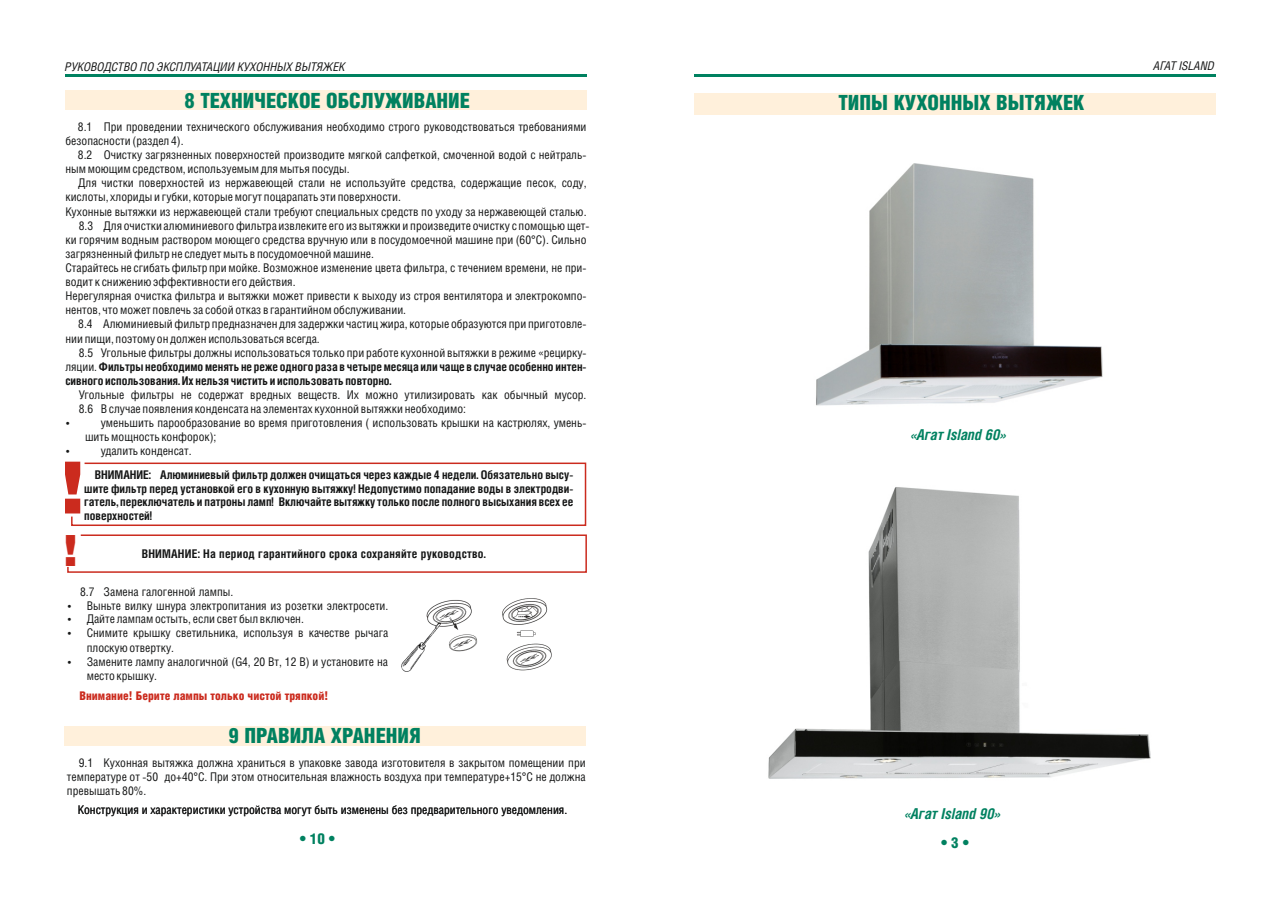
<style>
.page{position:relative;width:1280px;height:910px;background:#fff}
.page>*{position:absolute;margin:0;border:0;box-sizing:border-box;transform-origin:0 0}
.t1{font:72px "Helios Black C";color:#cb2b1e}
.t2{font:43.05px "Helios Black C";color:#cb2b1e}
.t3{font:21px "Helios Cond Black C";color:#008160}
.t4{font:italic 700 15px "Helios Cond C";color:#008160}
.t5{font:15px "Helios Cond Black C";color:#008160}
.t6{font:12px/14.1px "Helios Cond C";color:#151616}
.t7{font:700 12px/13.8px "Helios Cond C";color:#151616;text-align:justify}
.t8{font:700 12px "Helios Cond C";letter-spacing:.02em;color:#151616}
.t9{font:italic 12px "Helios Cond C";color:#151616}
.t10{font:12px "Helios Cond Black C";color:#cb2b1e}
.s1{font-weight:400}
</style>
<div class="page">
<hr style="left:65px;top:74px;width:521px;height:3px;background:#008160">
<hr style="left:694px;top:74px;width:522px;height:3px;background:#008160">
<div style="left:694px;top:93px;width:522px;height:22px;background:#fff0db"></div>
<img style="left:816px;top:163px;width:287px;height:243px">
<div style="left:66px;top:91px;width:521px;height:19px;background:#fff0db"></div>
<img style="left:768px;top:487px;width:383px;height:292px">
<svg style="left:71px;top:462px;width:516px;height:64px"></svg>
<img style="left:402px;top:598px;width:149px;height:73px">
<div style="left:64px;top:726px;width:521px;height:20px;background:#fff0db"></div>
<svg style="left:67px;top:534px;width:520px;height:39px"></svg>
<p class="t9" style="left:65px;top:61px;width:282px">РУКОВОДСТВО ПО ЭКСПЛУАТАЦИИ КУХОННЫХ ВЫТЯЖЕК</p>
<h3 class="t3" style="left:184px;top:91px;width:287px">8 ТЕХНИЧЕСКОЕ ОБСЛУЖИВАНИЕ</h3>
<p class="t6" style="left:65px;top:120px;width:523px;text-indent:13px">8.1 При проведении технического обслуживания необходимо строго руководствоваться требованиями безопасности (раздел 4).</p>
<p class="t6" style="left:65px;top:149px;width:523px;text-indent:13px">8.2 Очистку загрязненных поверхностей производитe мягкой салфеткой, смоченной водой с нейтраль&shy;ным моющим средством, используемым для мытья посуды.</p>
<p class="t6" style="left:78px;top:177px;width:510px">Для чистки поверхностей из нержавеющей стали не используйте средства, содержащие песок, соду,</p>
<p class="t6" style="left:65px;top:191px;width:337px">кислоты, хлориды и губки, которые могут поцарапать эти поверхности.</p>
<p class="t6" style="left:65px;top:205px;width:523px">Кухонные вытяжки из нержавеющей стали требуют специальных средств по уходу за нержавеющей сталью.</p>
<p class="t6" style="left:79px;top:219px;width:512px">8.3 Для очистки алюминиевого фильтра извлеките его из вытяжки и произведите очистку с помощью щет-</p>
<p class="t6" style="left:65px;top:233px;width:523px">ки горячим водным раствором моющего средства вручную или в посудомоечной машине при (60°С). Сильно</p>
<p class="t6" style="left:65px;top:247px;width:310px">загрязненный фильтр не следует мыть в посудомоечной машине.</p>
<p class="t6" style="left:65px;top:261px;width:523px">Старайтесь не сгибать фильтр при мойке. Возможное изменение цвета фильтра, с течением времени, не при-</p>
<p class="t6" style="left:65px;top:276px;width:232px">водит к снижению эффективности его действия.</p>
<p class="t6" style="left:65px;top:290px;width:523px">Нерегулярная очистка фильтра и вытяжки может привести к выходу из строя вентилятора и электрокомпо-</p>
<p class="t6" style="left:65px;top:304px;width:342px">нентов, что может повлечь за собой отказ в гарантийном обслуживании.</p>
<p class="t6" style="left:78px;top:318px;width:510px">8.4 Алюминиевый фильтр предназначен для задержки частиц жира, которые образуются при приготовле-</p>
<p class="t6" style="left:65px;top:332px;width:256px">нии пищи, поэтому он должен использоваться всегда.</p>
<p class="t6" style="left:79px;top:346px;width:509px">8.5 Угольные фильтры должны использоваться только при работе кухонной вытяжки в режиме «рецирку-</p>
<p class="t7" style="left:65px;top:360px;width:523px"><span class="s1">ляции.</span> Фильтры необходимо менять не реже одного раза в четыре месяца или чаще в случае особенно интен-</p>
<p class="t7" style="left:65px;top:374px;width:328px">сивного использования. Их нельзя чистить и использовать повторно.</p>
<p class="t6" style="left:79px;top:389px;width:509px">Угольные фильтры не содержат вредных веществ. Их можно утилизировать как обычный мусор.<br>8.6 В случае появления конденсата на элементах кухонной вытяжки необходимо:</p>
<p class="t6" style="left:101px;top:416px;width:487px">уменьшить парообразование во время приготовления ( использовать крышки на кастрюлях, умень-</p>
<p class="t6" style="left:85px;top:431px;width:133px">шить мощность конфорок);</p>
<p class="t6" style="left:101px;top:445px;width:92px">удалить конденсат.</p>
<h1 class="t1" style="left:61px;top:454px;width:25px">!</h1>
<p class="t7" style="left:84px;top:468px;width:491px;text-indent:11px">ВНИМАНИЕ: Алюминиевый фильтр должен очищаться через каждые 4 недели. Обязательно высу&shy;шите фильтр перед установкой его в кухонную вытяжку! Недопустимо попадание воды в электродви&shy;гатель, переключатель и патроны ламп! Включайте вытяжку только после полного высыхания всех ее поверхностей!</p>
<h2 class="t2" style="left:63px;top:531px;width:16px">!</h2>
<p class="t8" style="left:142px;top:549px;width:346px">ВНИМАНИЕ: На период гарантийного срока сохраняйте руководство.</p>
<p class="t6" style="left:87px;top:585px;width:303px;text-indent:-7px">8.7 Замена галогенной лампы.<br>Выньте вилку шнура электропитания из розетки электросети.<br>Дайте лампам остыть, если свет был включен.<br>Снимите крышку светильника, используя в качестве рычага плоскую отвертку.<br>Замените лампу аналогичной (G4, 20 Вт, 12 В) и установите на место крышку.</p>
<p class="t10" style="left:79px;top:690px;width:250px">Внимание! Берите лампы только чистой тряпкой!</p>
<h3 class="t3" style="left:228px;top:726px;width:194px">9 ПРАВИЛА ХРАНЕНИЯ</h3>
<p class="t6" style="left:67px;top:756px;width:520px;text-align:justify;text-indent:12px">9.1 Кухонная вытяжка должна храниться в упаковке завода изготовителя в закрытом помещении при температуре от -50 до+40°С. При этом относительная влажность воздуха при температуре+15°С не должна превышать 80%.</p>
<p class="t6" style="left:78px;top:804px;width:491px">Конструкция и характеристики устройства могут быть изменены без предварительного уведомления.</p>
<h3 class="t3" style="left:838px;top:93px;width:247px">ТИПЫ КУХОННЫХ ВЫТЯЖЕК</h3>
<p class="t4" style="left:911px;top:428px;width:97px">«Агат Island 60»</p>
<p class="t4" style="left:905px;top:807px;width:97px">«Агат Island 90»</p>
<p class="t5" style="left:300px;top:831px;width:37px">• 10 •</p>
<p class="t5" style="left:941px;top:835px;width:29px">• 3 •</p>
<p class="t9" style="left:1153px;top:60px;width:62px">АГАТ ISLAND</p>
</div>
